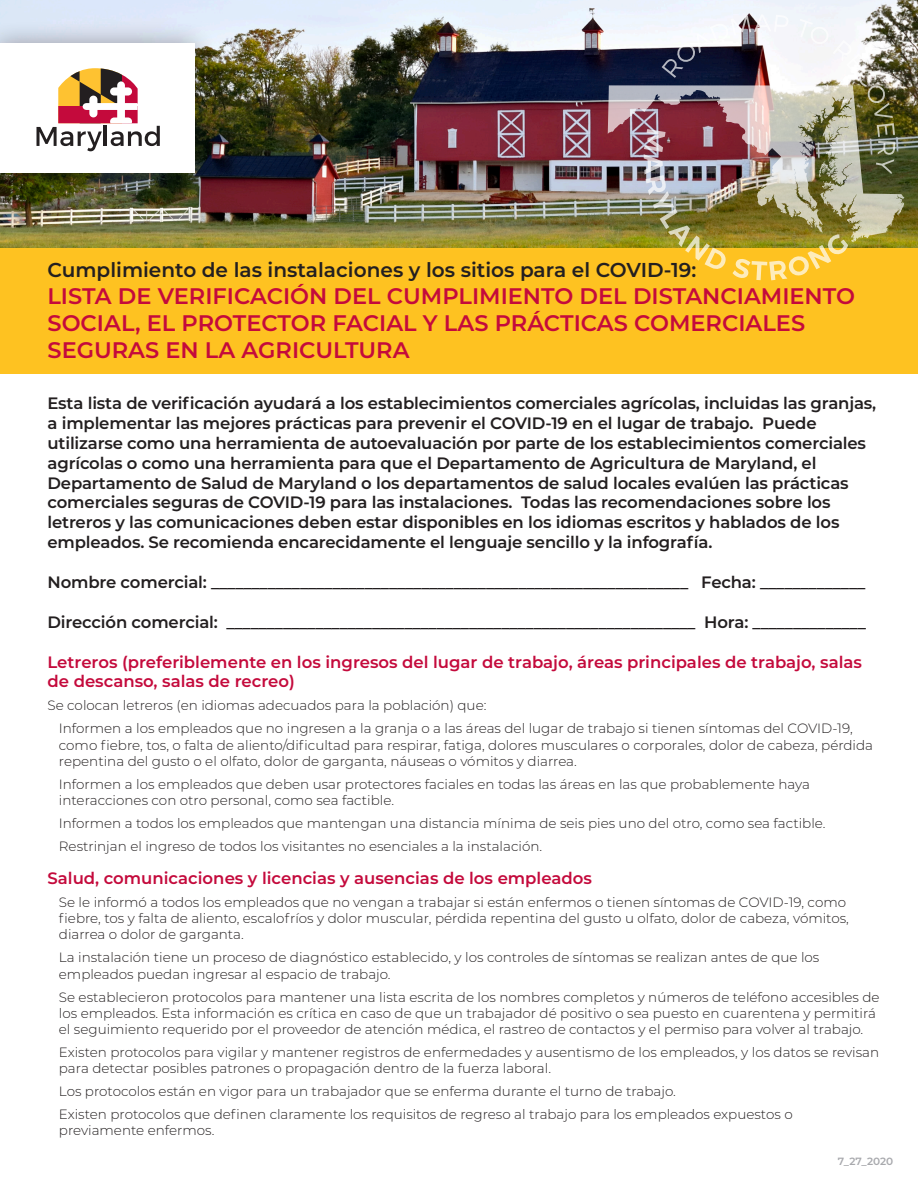
<style>
.page{position:relative;width:918px;height:1188px;background:#fff}
.page>*{position:absolute;margin:0;border:0;box-sizing:border-box;transform-origin:0 0}
.t1{font:600 22.5px/27px "Montserrat";color:#c40a3c}
.t2{font:600 20.1px "Montserrat";color:#231f20}
.bulleted_text{font:600 16.5px/19.8px "Montserrat";letter-spacing:-.01em;color:#231f20}
.bulleted_text-2{font:600 16.5px/19.8px "Montserrat";color:#c40a3c}
.bulleted_text-3{font:300 13.5px/16.2px "Montserrat";color:#231f20}
.paragraph_head{font:600 10.5px "Montserrat";letter-spacing:-.005em;color:#a8a9ad}
</style>
<div class="page">
<img style="left:0;top:0;width:918px;height:248px">
<div style="left:0;top:248px;width:918px;height:126px;background:#fec221"></div>
<img style="left:608px;top:85px;width:296px;height:157px">
<svg style="left:662px;top:14px;width:127px;height:64px"></svg>
<img style="left:800px;top:19px;width:95px;height:155px">
<img style="left:644px;top:129px;width:83px;height:140px">
<svg style="left:733px;top:234px;width:115px;height:46px"></svg>
<div style="left:0;top:21px;width:217px;height:174px;background:#231f20;opacity:.4"></div>
<div style="left:0;top:43px;width:194px;height:130px;background:#fff"></div>
<svg style="left:37px;top:68px;width:123px;height:83px"></svg>
<p class="t2" style="left:48px;top:255px;width:650px">Cumplimiento de las instalaciones y los sitios para el COVID‐19:</p>
<p class="t1" style="left:48px;top:281px;width:809px">LISTA DE VERIFICACIÓN DEL CUMPLIMIENTO DEL DISTANCIAMIENTO<br>SOCIAL, EL PROTECTOR FACIAL Y LAS PRÁCTICAS COMERCIALES<br>SEGURAS EN LA AGRICULTURA</p>
<p class="bulleted_text" style="left:48px;top:393px;width:830px">Esta lista de verificación ayudará a los establecimientos comerciales agrícolas, incluidas las granjas, a implementar las mejores prácticas para prevenir el COVID-19 en el lugar de trabajo. Puede utilizarse como una herramienta de autoevaluación por parte de los establecimientos comerciales agrícolas o como una herramienta para que el Departamento de Agricultura de Maryland, el Departamento de Salud de Maryland o los departamentos de salud locales evalúen las prácticas comerciales seguras de COVID-19 para las instalaciones. Todas las recomendaciones sobre los letreros y las comunicaciones deben estar disponibles en los idiomas escritos y hablados de los empleados. Se recomienda encarecidamente el lenguaje sencillo y la infografía.</p>
<p class="bulleted_text" style="left:48px;top:572px;width:819px">Nombre comercial: ___________________________________________________________ Fecha: _____________</p>
<p class="bulleted_text" style="left:48px;top:611px;width:820px">Dirección comercial: __________________________________________________________ Hora: ______________</p>
<p class="bulleted_text-2" style="left:48px;top:651px;width:816px">Letreros (preferiblemente en los ingresos del lugar de trabajo, áreas principales de trabajo, salas de descanso, salas de recreo)</p>
<p class="bulleted_text-3" style="left:48px;top:697px;width:440px">Se colocan letreros (en idiomas adecuados para la población) que:</p>
<p class="bulleted_text-3" style="left:59px;top:720px;width:816px;text-indent:-11px">☐ Informen a los empleados que no ingresen a la granja o a las áreas del lugar de trabajo si tienen síntomas del COVID‐19, como fiebre, tos, o falta de aliento/dificultad para respirar, fatiga, dolores musculares o corporales, dolor de cabeza, pérdida repentina del gusto o el olfato, dolor de garganta, náuseas o vómitos y diarrea.</p>
<p class="bulleted_text-3" style="left:59px;top:775px;width:753px;text-indent:-11px">☐ Informen a los empleados que deben usar protectores faciales en todas las áreas en las que probablemente haya interacciones con otro personal, como sea factible.</p>
<p class="bulleted_text-3" style="left:48px;top:815px;width:780px">☐ Informen a todos los empleados que mantengan una distancia mínima de seis pies uno del otro, como sea factible.</p>
<p class="bulleted_text-3" style="left:48px;top:837px;width:496px">☐ Restrinjan el ingreso de todos los visitantes no esenciales a la instalación.</p>
<p class="bulleted_text-2" style="left:48px;top:868px;width:546px">Salud, comunicaciones y licencias y ausencias de los empleados</p>
<p class="bulleted_text-3" style="left:59px;top:894px;width:792px;text-indent:-11px">☐ Se le informó a todos los empleados que no vengan a trabajar si están enfermos o tienen síntomas de COVID-19, como fiebre, tos y falta de aliento, escalofríos y dolor muscular, pérdida repentina del gusto u olfato, dolor de cabeza, vómitos, diarrea o dolor de garganta.</p>
<p class="bulleted_text-3" style="left:59px;top:949px;width:762px;text-indent:-11px">☐ La instalación tiene un proceso de diagnóstico establecido, y los controles de síntomas se realizan antes de que los empleados puedan ingresar al espacio de trabajo.</p>
<p class="bulleted_text-3" style="left:48px;top:988px;width:834px;text-align:center">☐ Se establecieron protocolos para mantener una lista escrita de los nombres completos y números de teléfono accesibles de los empleados. Esta información es crítica en caso de que un trabajador dé positivo o sea puesto en cuarentena y permitirá el seguimiento requerido por el proveedor de atención médica, el rastreo de contactos y el permiso para volver al trabajo.</p>
<p class="bulleted_text-3" style="left:59px;top:1044px;width:822px;text-indent:-11px">☐ Existen protocolos para vigilar y mantener registros de enfermedades y ausentismo de los empleados, y los datos se revisan para detectar posibles patrones o propagación dentro de la fuerza laboral.</p>
<p class="bulleted_text-3" style="left:48px;top:1083px;width:630px">☐ Los protocolos están en vigor para un trabajador que se enferma durante el turno de trabajo.</p>
<p class="bulleted_text-3" style="left:59px;top:1106px;width:735px;text-indent:-11px">☐ Existen protocolos que definen claramente los requisitos de regreso al trabajo para los empleados expuestos o previamente enfermos.</p>
<p class="paragraph_head" style="left:838px;top:1154px;width:57px">7_27_2020</p>
</div>
